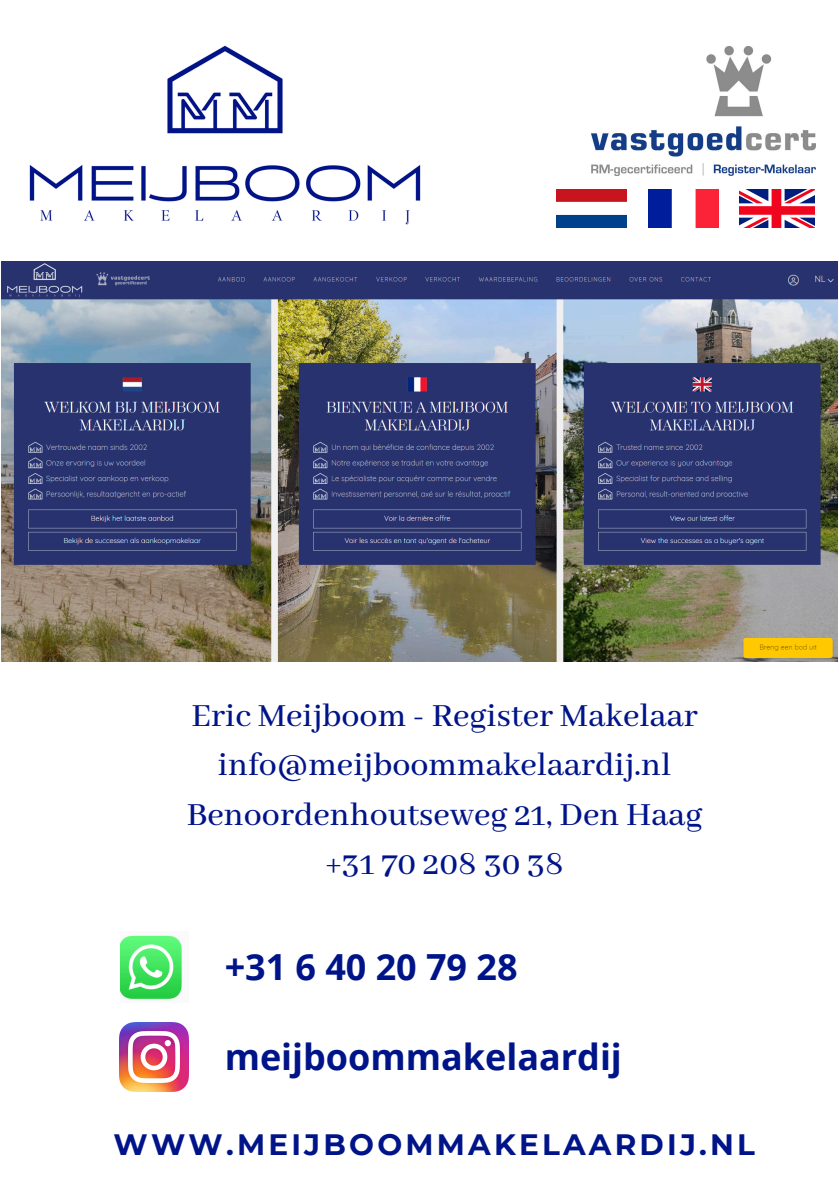
<style>
.page{position:relative;width:839px;height:1191px;background:#fff}
.page>*{position:absolute;margin:0;border:0;box-sizing:border-box;transform-origin:0 0}
.t1{font:500 36px/49.4px "Abhaya Libre";color:#001489;text-align:center}
.t2{font:700 36px "Open Sans";color:#001489}
.t3{font:700 29.4px "Montserrat";letter-spacing:.11em;color:#001489}
</style>
<div class="page">
<img style="left:591px;top:46px;width:224px;height:129px">
<img style="left:1px;top:45px;width:449px;height:225px">
<img style="left:556px;top:190px;width:71px;height:37px">
<img style="left:648px;top:190px;width:70px;height:37px">
<img style="left:740px;top:190px;width:74px;height:37px">
<img style="left:119px;top:1023px;width:69px;height:69px">
<img style="left:121px;top:935px;width:61px;height:64px">
<img style="left:2px;top:262px;width:835px;height:400px">
<p class="t1" style="left:187px;top:692px;width:517px">Eric Meijboom - Register Makelaar info@meijboommakelaardij.nl<br>Benoordenhoutseweg 21, Den Haag +31 70 208 30 38</p>
<p class="t2" style="left:225px;top:941px;width:294px">+31 6 40 20 79 28</p>
<p class="t2" style="left:225px;top:1032px;width:399px">meijboommakelaardij</p>
<p class="t3" style="left:113px;top:1127px;width:643px">WWW.MEIJBOOMMAKELAARDIJ.NL</p>
</div>
